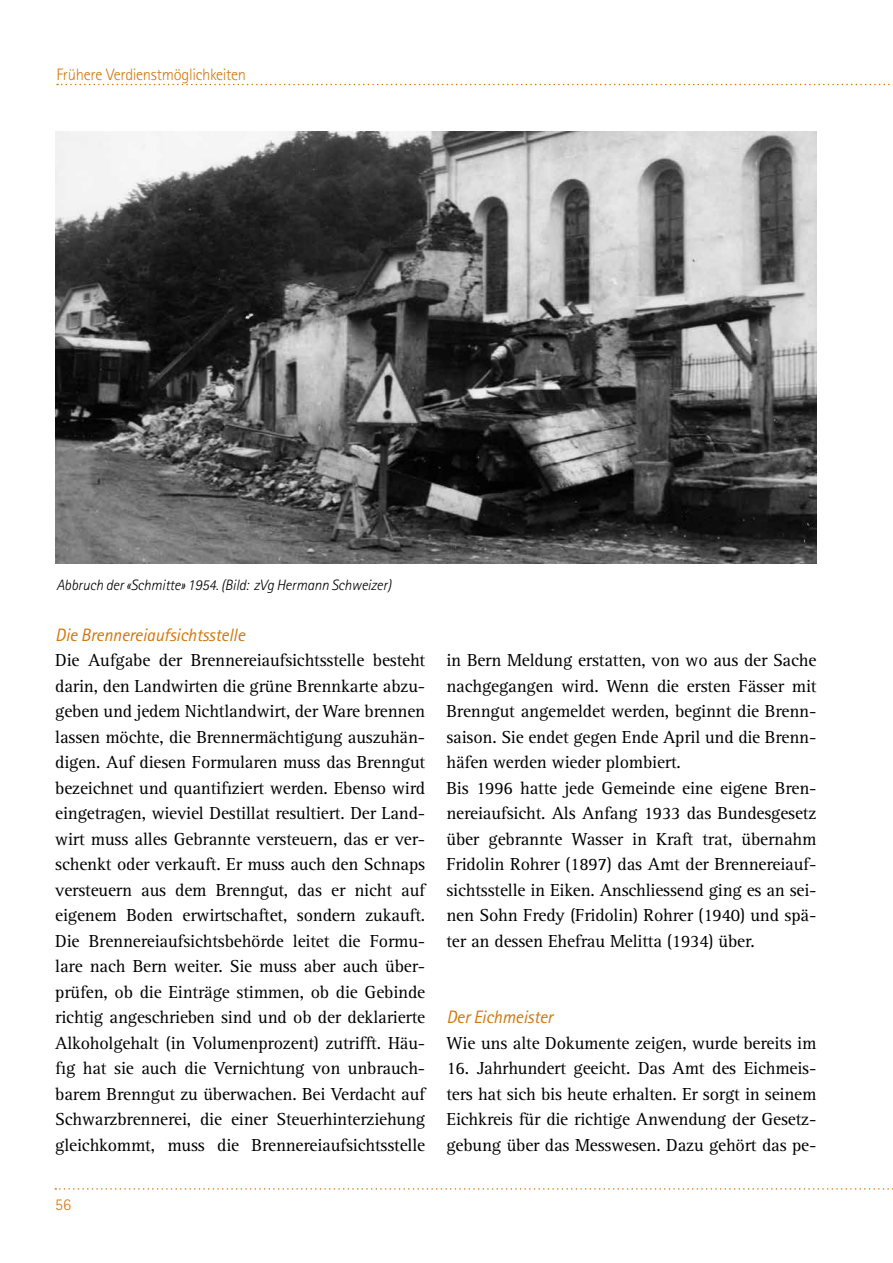
<style>
.page{position:relative;width:893px;height:1263px;background:#fff}
.page>*{position:absolute;margin:0;border:0;box-sizing:border-box;transform-origin:0 0}
.t1{font:18px/25.5px "Rotis Serif";letter-spacing:-.01em;color:#000;text-align:justify}
.t2{font:italic 18px "Rotis Sans Serif";letter-spacing:-.01em;color:#d2780e}
.t3{font:300 16.5px "Rotis Sans Serif";letter-spacing:-.02em;color:#d2780e}
.t4{font:italic 300 15px "Rotis Sans Serif";letter-spacing:-.01em;color:#000}
</style>
<div class="page">
<svg style="left:57px;top:84px;width:836px;height:1px"></svg>
<svg style="left:55px;top:1188px;width:838px;height:2px"></svg>
<img style="left:55px;top:132px;width:761px;height:431px">
<p class="t3" style="left:56px;top:64px;width:191px">Frühere Verdienstmöglichkeiten</p>
<p class="t4" style="left:56px;top:576px;width:336px">Abbruch der «Schmitte» 1954. (Bild: zVg Hermann Schweizer)</p>
<p class="t2" style="left:55px;top:624px;width:191px">Die Brennereiaufsichtsstelle</p>
<p class="t1" style="left:55px;top:648px;width:371px">Die Aufgabe der Brennereiaufsichtsstelle besteht darin, den Landwirten die grüne Brennkarte abzu&shy;geben und jedem Nichtlandwirt, der Ware brennen lassen möchte, die Brennermächtigung auszuhän&shy;digen. Auf diesen Formularen muss das Brenngut bezeichnet und quantifiziert werden. Ebenso wird eingetragen, wieviel Destillat resultiert. Der Land&shy;wirt muss alles Gebrannte versteuern, das er ver&shy;schenkt oder verkauft. Er muss auch den Schnaps versteuern aus dem Brenngut, das er nicht auf eigenem Boden erwirtschaftet, sondern zukauft.<br>Die Brennereiaufsichtsbehörde leitet die Formu&shy;lare nach Bern weiter. Sie muss aber auch über&shy;prüfen, ob die Einträge stimmen, ob die Gebinde richtig angeschrieben sind und ob der deklarierte Alkoholgehalt (in Volumenprozent) zutrifft. Häu&shy;fig hat sie auch die Vernichtung von unbrauch&shy;barem Brenngut zu überwachen. Bei Verdacht auf Schwarzbrennerei, die einer Steuerhinterziehung gleichkommt, muss die Brennereiaufsichtsstelle</p>
<p class="t3" style="left:55px;top:1195px;width:17px">56</p>
<p class="t1" style="left:446px;top:648px;width:371px;text-align:left">in Bern Meldung erstatten, von wo aus der Sache nachgegangen wird. Wenn die ersten Fässer mit Brenngut angemeldet werden, beginnt die Brenn&shy;saison. Sie endet gegen Ende April und die Brenn&shy;häfen werden wieder plombiert.<br>Bis 1996 hatte jede Gemeinde eine eigene Bren&shy;nereiaufsicht. Als Anfang 1933 das Bundesgesetz über gebrannte Wasser in Kraft trat, übernahm Fridolin Rohrer (1897) das Amt der Brennereiauf&shy;sichtsstelle in Eiken. Anschliessend ging es an sei&shy;nen Sohn Fredy (Fridolin) Rohrer (1940) und spä&shy;ter an dessen Ehefrau Melitta (1934) über.</p>
<p class="t2" style="left:446px;top:1006px;width:108px">Der Eichmeister</p>
<p class="t1" style="left:446px;top:1030px;width:371px">Wie uns alte Dokumente zeigen, wurde bereits im</p>
<p class="t1" style="left:446px;top:1056px;width:371px">16. Jahrhundert geeicht. Das Amt des Eichmeis&shy;ters hat sich bis heute erhalten. Er sorgt in seinem Eichkreis für die richtige Anwendung der Gesetz&shy;gebung über das Messwesen. Dazu gehört das pe-</p>
</div>
